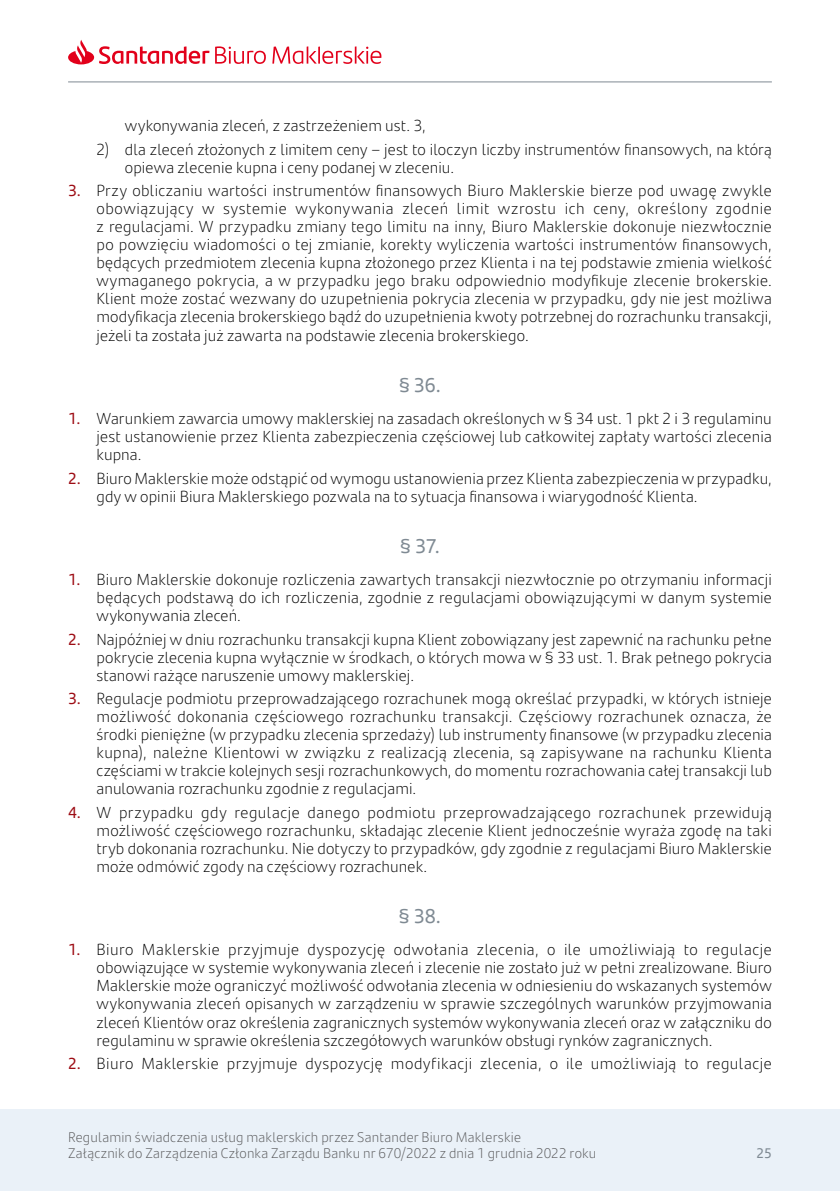
<style>
.page{position:relative;width:840px;height:1191px;background:#fff}
.page>*{position:absolute;margin:0;border:0;box-sizing:border-box;transform-origin:0 0}
.pargarf{font:20px "Santander Text";color:#7f8a93}
.numeracja_1a{font:300 16px/18px "Santander Text";letter-spacing:.01em;color:#000;text-align:justify}
.numeracja_2{font:300 16px/18px "Santander Text";letter-spacing:.005em;color:#000}
.numeracja_1a-2{font:300 16px "Santander Text";letter-spacing:.03em;color:#000}
.t1{font:300 14px/16px "Santander Text";letter-spacing:.01em;color:#58585a}
.t2{font:14px "Santander Text";color:#7f8a93}
.s1{font-weight:400;color:#9d0d15}
</style>
<div class="page">
<div style="left:0;top:1109px;width:839px;height:82px;background:#eaf1f8"></div>
<svg style="left:215px;top:46px;width:51px;height:18px"></svg>
<svg style="left:272px;top:46px;width:109px;height:18px"></svg>
<svg style="left:68px;top:40px;width:141px;height:24px"></svg>
<hr style="left:68px;top:82px;width:703px;height:1px;background:#7f8a93">
<p class="numeracja_2" style="left:125px;top:116px;width:302px">wykonywania zleceń, z zastrzeżeniem ust. 3,</p>
<p class="numeracja_2" style="left:125px;top:139px;width:648px;text-indent:-28px">2) dla zleceń złożonych z limitem ceny – jest to iloczyn liczby instrumentów finansowych, na którą opiewa zlecenie kupna i ceny podanej w zleceniu.</p>
<p class="numeracja_1a" style="left:96px;top:181px;width:676px;text-indent:-28px"><span class="s1">3.</span> Przy obliczaniu wartości instrumentów finansowych Biuro Maklerskie bierze pod uwagę zwykle obowiązujący w systemie wykonywania zleceń limit wzrostu ich ceny, określony zgodnie z regulacjami. W przypadku zmiany tego limitu na inny, Biuro Maklerskie dokonuje niezwłocznie po powzięciu wiadomości o tej zmianie, korekty wyliczenia wartości instrumentów finansowych, będących przedmiotem zlecenia kupna złożonego przez Klienta i na tej podstawie zmienia wielkość wymaganego pokrycia, a w przypadku jego braku odpowiednio modyfikuje zlecenie brokerskie.<br>Klient może zostać wezwany do uzupełnienia pokrycia zlecenia w przypadku, gdy nie jest możliwa modyfikacja zlecenia brokerskiego bądź do uzupełnienia kwoty potrzebnej do rozrachunku transakcji, jeżeli ta została już zawarta na podstawie zlecenia brokerskiego.</p>
<p class="pargarf" style="left:399px;top:369px;width:43px">§ 36.</p>
<p class="numeracja_1a" style="left:96px;top:408px;width:676px;text-indent:-28px"><span class="s1">1.</span> Warunkiem zawarcia umowy maklerskiej na zasadach określonych w § 34 ust. 1 pkt 2 i 3 regulaminu jest ustanowienie przez Klienta zabezpieczenia częściowej lub całkowitej zapłaty wartości zlecenia kupna.</p>
<p class="numeracja_1a" style="left:96px;top:468px;width:676px;text-indent:-28px"><span class="s1">2.</span> Biuro Maklerskie może odstąpić od wymogu ustanowienia przez Klienta zabezpieczenia w przypadku, gdy w opinii Biura Maklerskiego pozwala na to sytuacja finansowa i wiarygodność Klienta.</p>
<p class="pargarf" style="left:400px;top:531px;width:41px">§ 37.</p>
<p class="numeracja_1a" style="left:96px;top:569px;width:676px;text-indent:-28px"><span class="s1">1.</span> Biuro Maklerskie dokonuje rozliczenia zawartych transakcji niezwłocznie po otrzymaniu informacji będących podstawą do ich rozliczenia, zgodnie z regulacjami obowiązującymi w danym systemie wykonywania zleceń.</p>
<p class="numeracja_1a" style="left:96px;top:629px;width:676px;text-indent:-28px"><span class="s1">2.</span> Najpóźniej w dniu rozrachunku transakcji kupna Klient zobowiązany jest zapewnić na rachunku pełne pokrycie zlecenia kupna wyłącznie w środkach, o których mowa w § 33 ust. 1. Brak pełnego pokrycia stanowi rażące naruszenie umowy maklerskiej.</p>
<p class="numeracja_1a" style="left:96px;top:689px;width:676px;text-indent:-28px"><span class="s1">3.</span> Regulacje podmiotu przeprowadzającego rozrachunek mogą określać przypadki, w których istnieje możliwość dokonania częściowego rozrachunku transakcji. Częściowy rozrachunek oznacza, że środki pieniężne (w przypadku zlecenia sprzedaży) lub instrumenty finansowe (w przypadku zlecenia kupna), należne Klientowi w związku z realizacją zlecenia, są zapisywane na rachunku Klienta częściami w trakcie kolejnych sesji rozrachunkowych, do momentu rozrachowania całej transakcji lub anulowania rozrachunku zgodnie z regulacjami.</p>
<p class="numeracja_1a" style="left:96px;top:802px;width:676px;text-indent:-28px"><span class="s1">4.</span> W przypadku gdy regulacje danego podmiotu przeprowadzającego rozrachunek przewidują możliwość częściowego rozrachunku, składając zlecenie Klient jednocześnie wyraża zgodę na taki tryb dokonania rozrachunku. Nie dotyczy to przypadków, gdy zgodnie z regulacjami Biuro Maklerskie może odmówić zgody na częściowy rozrachunek.</p>
<p class="pargarf" style="left:398px;top:901px;width:44px">§ 38.</p>
<p class="numeracja_1a" style="left:96px;top:940px;width:676px;text-indent:-28px"><span class="s1">1.</span> Biuro Maklerskie przyjmuje dyspozycję odwołania zlecenia, o ile umożliwiają to regulacje obowiązujące w systemie wykonywania zleceń i zlecenie nie zostało już w pełni zrealizowane. Biuro Maklerskie może ograniczyć możliwość odwołania zlecenia w odniesieniu do wskazanych systemów wykonywania zleceń opisanych w zarządzeniu w sprawie szczególnych warunków przyjmowania zleceń Klientów oraz określenia zagranicznych systemów wykonywania zleceń oraz w załączniku do regulaminu w sprawie określenia szczegółowych warunków obsługi rynków zagranicznych.</p>
<p class="numeracja_1a-2" style="left:68px;top:1051px;width:704px"><span class="s1">2.</span> Biuro Maklerskie przyjmuje dyspozycję modyfikacji zlecenia, o ile umożliwiają to regulacje</p>
<p class="t1" style="left:68px;top:1128px;width:529px">Regulamin świadczenia usług maklerskich przez Santander Biuro Maklerskie<br>Załącznik do Zarządzenia Członka Zarządu Banku nr 670/2022 z dnia 1 grudnia 2022 roku</p>
<p class="t2" style="left:756px;top:1142px;width:17px">25</p>
</div>
